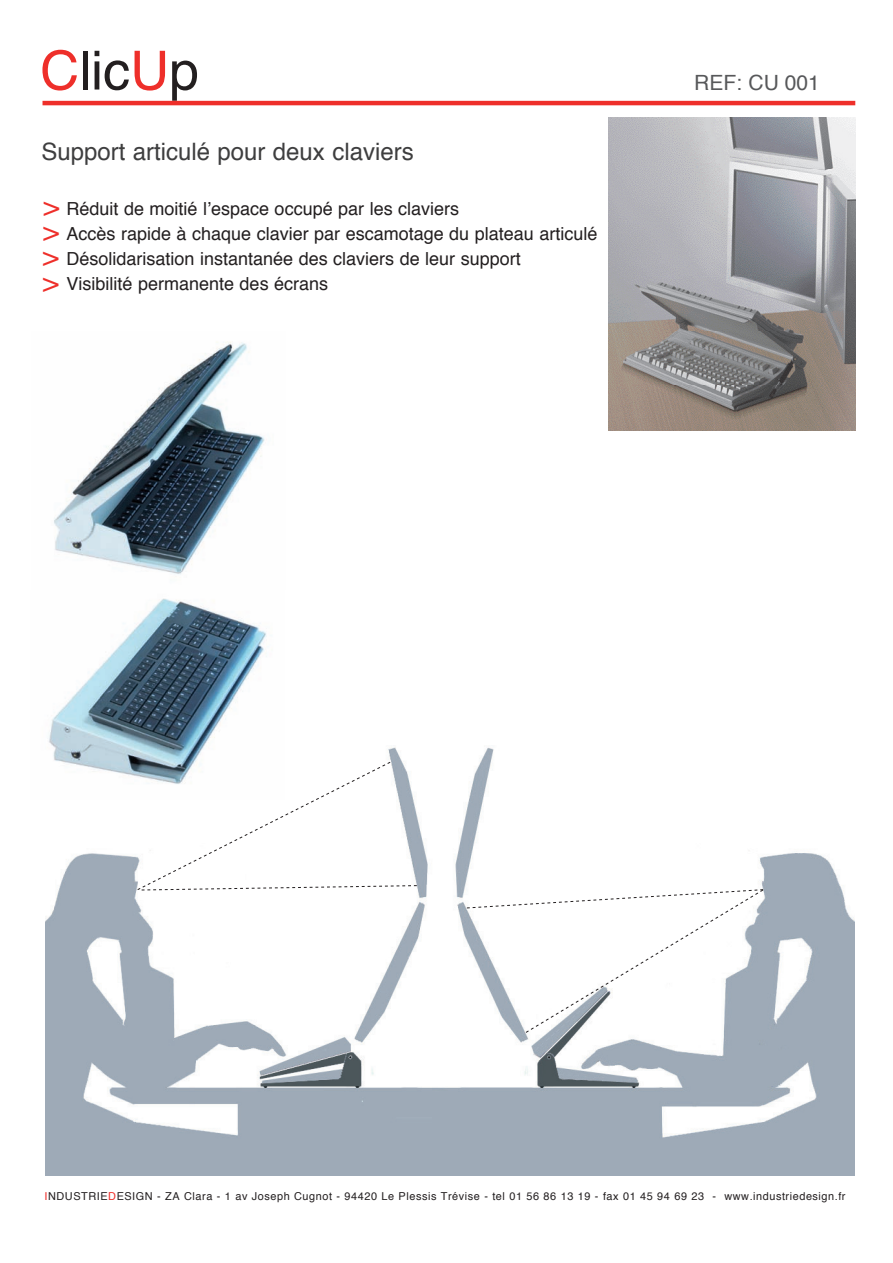
<style>
.page{position:relative;width:893px;height:1263px;background:#fff}
.page>*{position:absolute;margin:0;border:0;box-sizing:border-box;transform-origin:0 0}
.t1{font:54px "Helvetica";color:#231f20}
.t2{font:27px/25.7px "Helvetica";color:#ee2f2a;text-align:justify}
.t3{font:24px "Helvetica";color:#3e3e3f}
.t4{font:21px "Helvetica";color:#57585a}
.t5{font:18px/25.2px "Helvetica";color:#231f20}
.t6{font:10.95px "Helvetica";letter-spacing:.05em;color:#231f20}
.s1{color:#ee2f2a}
.s2{font-size:27px;color:#ee2f2a}
</style>
<div class="page">
<hr style="left:43px;top:101px;width:812px;height:4px;background:#ee2f2a">
<img style="left:608px;top:118px;width:247px;height:312px">
<img style="left:45px;top:747px;width:810px;height:428px">
<svg style="left:466px;top:889px;width:298px;height:144px"></svg>
<svg style="left:137px;top:761px;width:280px;height:130px"></svg>
<img style="left:45px;top:598px;width:239px;height:201px">
<img style="left:54px;top:342px;width:211px;height:233px">
<h1 class="t1" style="left:40px;top:29px;width:160px"><span class="s1">C</span>lic<span class="s1">U</span>p</h1>
<h3 class="t3" style="left:41px;top:133px;width:374px">support articulé pour deux claviers</h3>
<p class="t5" style="left:67px;top:196px;width:532px;text-indent:-23px"><span class="s2">&gt;</span> Réduit de moitié l’espace occupé par les claviers<br>Accès rapide à chaque clavier par escamotage du plateau articulé désolidarisation instantanée des claviers de leur support<br>Visibilité permanente des écrans</p>
<h2 class="t2" style="left:43px;top:219px;width:18px">&gt; &gt; &gt;</h2>
<p class="t4" style="left:694px;top:66px;width:127px">REF: CU 001</p>
<p class="t6" style="left:45px;top:1187px;width:802px"><span class="s1">i</span>ndUstRiE<span class="s1">d</span>Esign - ZA Clara - 1 av Joseph Cugnot - 94420 Le Plessis trévise - tel 01 56 86 13 19 - fax 01 45 94 69 23 - www.industriedesign.fr</p>
</div>
